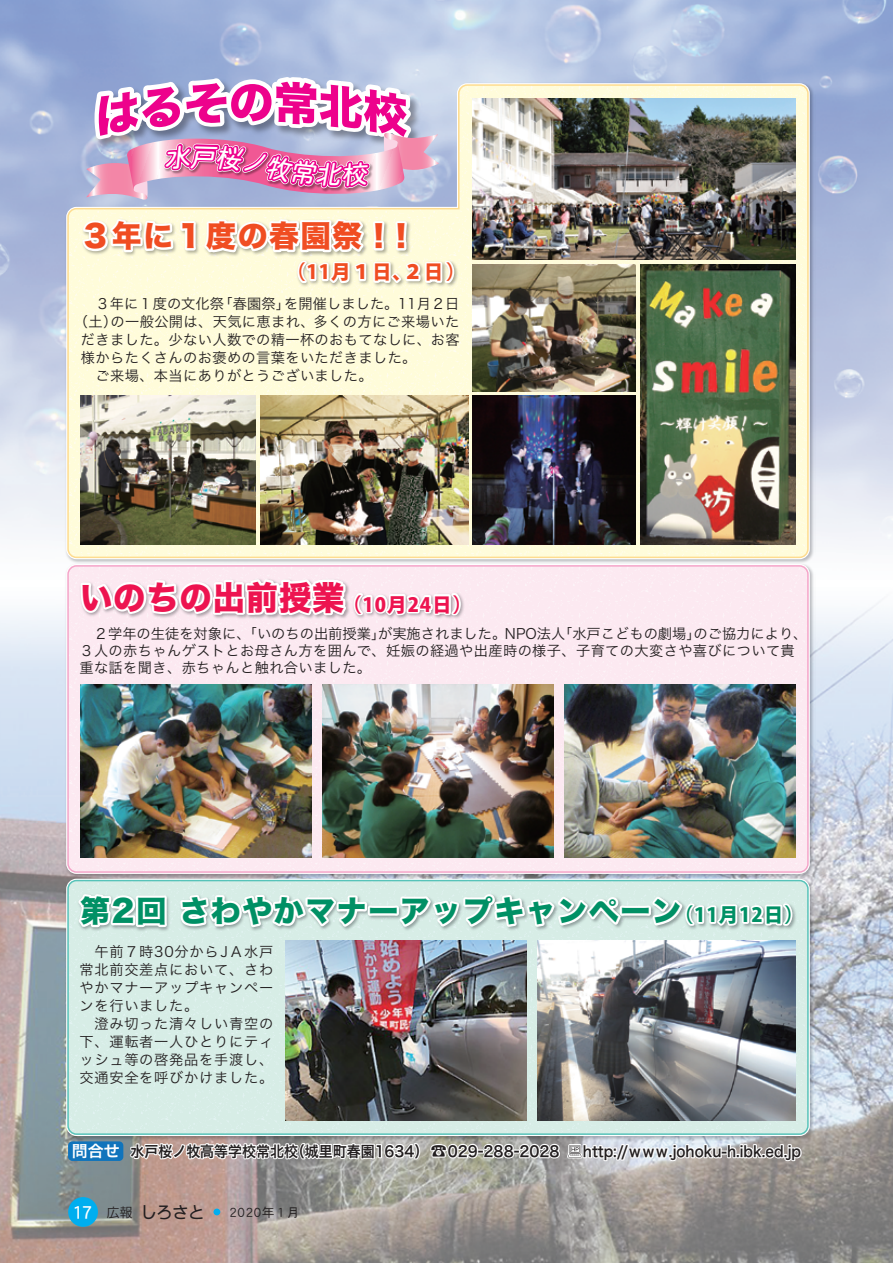
<style>
.page{position:relative;width:893px;height:1263px;background:#fff}
.page>*{position:absolute;margin:0;border:0;box-sizing:border-box;transform-origin:0 0}
.t1{font:33px "Hira Kaku Std W8";letter-spacing:.025em;color:#ed1450}
.t2{font:30px "Hira Kaku Std W8";letter-spacing:.05em;color:#009065}
.t3{font:30px "Hira Kaku Std W8";letter-spacing:.05em;color:#f04d22}
.t4{font:800 19.5px "Koz Go Pro";letter-spacing:.05em;color:#f04d22}
.t5{font:800 19.5px "Koz Go Pro";letter-spacing:.05em;color:#009065}
.t6{font:800 19.5px "Koz Go Pro";letter-spacing:.05em;color:#ed1450}
.t7{font:15.9px "DFUD Gothic Std W6";color:#231f20}
.t8{font:15px "Hira Kaku Pro W6";color:#231f20;scale:.93 1}
.t9{font:14.25px/17.2px "Hira Kaku Pro W3";letter-spacing:.025em;color:#231f20}
.t10{font:14.25px/18px "Hira Kaku Pro W3";letter-spacing:.05em;color:#231f20}
.t11{font:14.25px "Hira Kaku Pro W3";letter-spacing:.005em;color:#231f20}
.t12{font:12.75px "DFHS Gothic R Pro 6 N W3";letter-spacing:.05em;color:#231f20}
.s1{font-size:15.9px;color:#fff}
.s2{font-family:"Koz Go Pro";font-weight:500;font-size:16.95px;color:#fff}
.s3{color:#fff}
.s4{font-family:"DFHS Gothic R Pro 6 N W5";font-size:18px;color:#fff}
.s5{font-family:"DFUD Gothic Std W4";font-size:12.75px}
</style>
<div class="page">
<img style="left:0;top:0;width:893px;height:1263px">
<svg style="left:127px;top:1141px;width:294px;height:21px"></svg>
<div style="left:68px;top:1141px;width:55px;height:20px;background:#1074bc;border-radius:4px"></div>
<svg style="left:428px;top:1141px;width:375px;height:38px"></svg>
<div style="left:213px;top:1208px;width:7px;height:7px;background:#00aeef;border-radius:50%"></div>
<div style="left:68px;top:1197px;width:30px;height:30px;background:#00aeef;border-radius:50%"></div>
<svg style="left:67px;top:84px;width:742px;height:475px;background:#f5f0d0"></svg>
<div style="left:68px;top:566px;width:740px;height:306px;background:#fce9f1;border-radius:9px"></div>
<img style="left:64px;top:876px;width:751px;height:265px">
<div style="left:68px;top:880px;width:740px;height:254px;background:#d7ede6;border-radius:9px"></div>
<div style="left:67px;top:880px;width:742px;height:255px;border:2px solid #57c3b9;border-radius:9px"></div>
<img style="left:473px;top:98px;width:322px;height:161px">
<svg style="left:76px;top:894px;width:93px;height:36px"></svg>
<img style="left:761px;top:909px;width:35px;height:28px">
<svg style="left:177px;top:828px;width:617px;height:103px"></svg>
<img style="left:537px;top:940px;width:258px;height:181px">
<img style="left:286px;top:940px;width:241px;height:181px">
<img style="left:456px;top:256px;width:8px;height:39px">
<svg style="left:81px;top:579px;width:382px;height:40px"></svg>
<img style="left:640px;top:264px;width:155px;height:281px">
<img style="left:473px;top:264px;width:162px;height:127px">
<img style="left:81px;top:396px;width:174px;height:149px">
<img style="left:260px;top:396px;width:208px;height:149px">
<img style="left:473px;top:396px;width:162px;height:149px">
<img style="left:81px;top:684px;width:231px;height:173px">
<img style="left:323px;top:684px;width:230px;height:173px">
<img style="left:564px;top:684px;width:231px;height:173px">
<svg style="left:76px;top:0;width:380px;height:382px;background:#dbcad5"></svg>
<h2 class="t3" style="left:80px;top:219px;width:338px">３年に１度の春園祭！！</h2>
<h3 class="t4" style="left:286px;top:259px;width:181px">（11月１日、２日）</h3>
<p class="t11" style="left:96px;top:291px;width:365px">３年に１度の文化祭「春園祭」を開催しました。11月２日</p>
<p class="t9" style="left:74px;top:312px;width:387px">（土）の一般公開は、天気に恵まれ、多くの方にご来場いた</p>
<p class="t9" style="left:81px;top:330px;width:380px">だきました。少ない人数での精一杯のおもてなしに、お客</p>
<p class="t9" style="left:81px;top:348px;width:337px">様からたくさんのお褒めの言葉をいただきました。</p>
<p class="t9" style="left:81px;top:366px;width:293px">　ご来場、本当にありがとうございました。</p>
<h1 class="t1" style="left:80px;top:579px;width:266px">いのちの出前授業</h1>
<p class="t9" style="left:79px;top:623px;width:730px;text-indent:14px">２学年の生徒を対象に、「いのちの出前授業」が実施されました。NPO法人「水戸こどもの劇場」のご協力により、<br>３人の赤ちゃんゲストとお母さん方を囲んで、妊娠の経過や出産時の様子、子育ての大変さや喜びについて貴重な話を聞き、赤ちゃんと触れ合いました。</p>
<h3 class="t6" style="left:342px;top:592px;width:132px">（10月24日）</h3>
<h2 class="t2" style="left:80px;top:894px;width:603px">第2回 さわやかマナーアップキャンペーン</h2>
<h3 class="t5" style="left:674px;top:902px;width:132px">（11月12日）</h3>
<p class="t10" style="left:79px;top:941px;width:195px;text-indent:15px">午前７時30分からＪＡ水戸常北前交差点において、さわやかマナーアップキャンペーンを行いました。<br>　澄み切った清々しい青空の下、運転者一人ひとりにティッシュ等の啓発品を手渡し、交通安全を呼びかけました。</p>
<p class="t8" style="left:72px;top:1138px;width:786px"><span class="s1">問合せ</span> 水戸桜ノ牧高等学校常北校（城里町春園1634） <span class="s2">☎</span><span class="s3">029-288-</span>2028 　<span class="s3">http:/</span>/ｗｗｗ.johoku-h.ibk.ed.jp</p>
<p class="t7" style="left:73px;top:1199px;width:133px"><span class="s4">17</span> <span class="s5">広報</span> しろさと</p>
<p class="t12" style="left:229px;top:1205px;width:72px">2020年 1月</p>
</div>
